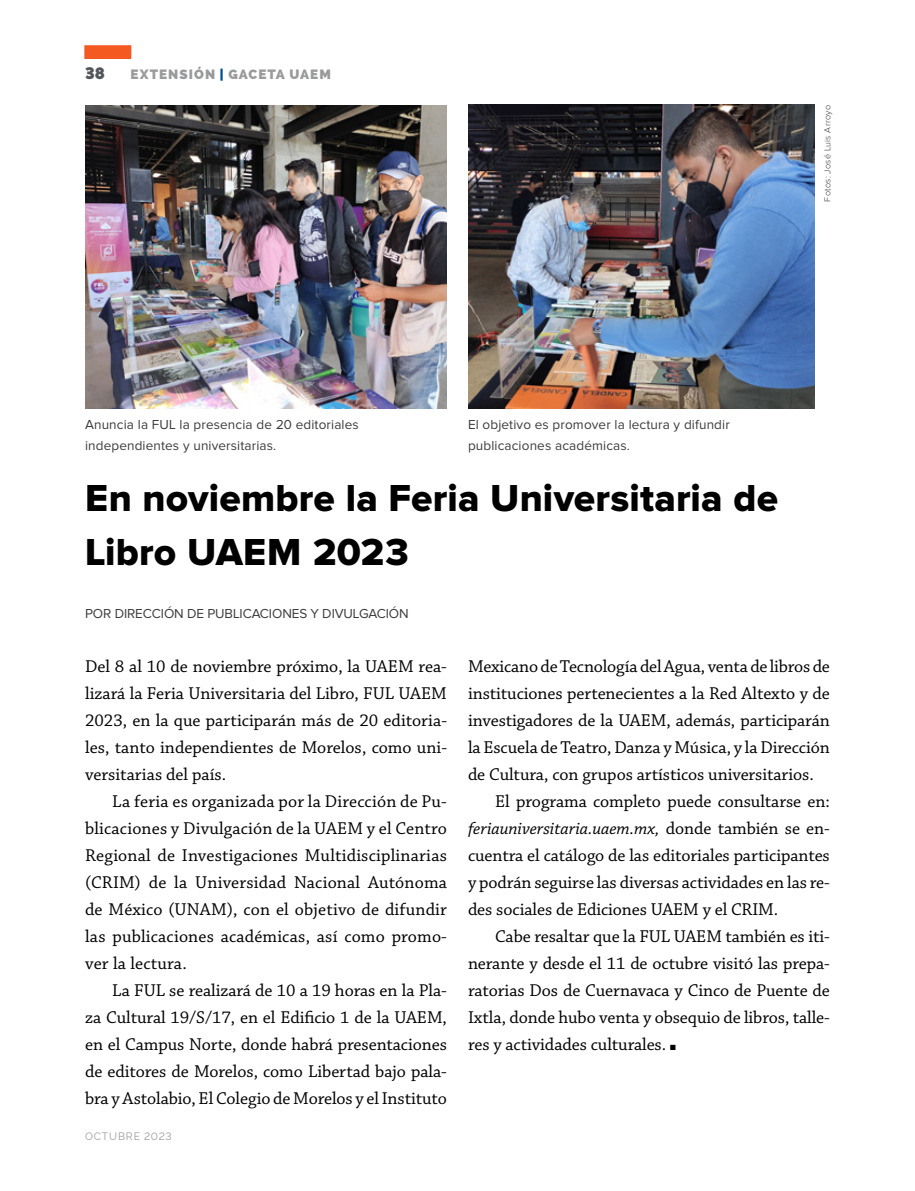
<style>
.page{position:relative;width:915px;height:1191px;background:#fff}
.page>*{position:absolute;margin:0;border:0;box-sizing:border-box;transform-origin:0 0}
.t1{font:39px/54px "Proxima Nova Extrabld";letter-spacing:.005em;color:#000}
.t2{font:18px/27px "Chaparral Pro";letter-spacing:-.005em;color:#000;text-align:justify}
.t3{font:italic 18px "Chaparral Pro";letter-spacing:-.005em;color:#000}
.t4{font:800 16.5px "Raleway";color:#53565a}
.t5{font:13.5px/21px "Proxima Nova";letter-spacing:.01em;color:#3c3c3b}
.t6{font:13.5px "Proxima Nova";letter-spacing:-.01em;color:#3c3c3b}
.t7{font:800 13.5px "Raleway";letter-spacing:.075em;color:#989a9c}
.t8{font:10.5px "Raleway";letter-spacing:.075em;color:#989a9c}
.t9{font:300 9px "Proxima Nova";letter-spacing:.03em;color:#3c3c3b}
.t10{font:7.5px "Zapf Dingbats ITC";color:#000}
.s1{color:#004b87}
.s2{font-style:normal}
</style>
<div class="page">
<div style="left:84px;top:45px;width:47px;height:14px;background:#f45922;border:2px solid #f45922"></div>
<img style="left:85px;top:105px;width:362px;height:303px">
<img style="left:468px;top:104px;width:346px;height:304px">
<p class="t4" style="left:85px;top:64px;width:21px">38</p>
<p class="t7" style="left:130px;top:67px;width:202px">EXTENSIÓN <span class="s1">|</span> GACETA UAEM</p>
<p class="t9" style="left:823px;top:202px;width:98px;rotate:-90deg">Fotos: José Luis Arroyo</p>
<p class="t5" style="left:85px;top:415px;width:275px">Anuncia la FUL la presencia de 20 editoriales independientes y universitarias.</p>
<p class="t5" style="left:468px;top:415px;width:263px">El objetivo es promover la lectura y difundir publicaciones académicas.</p>
<h1 class="t1" style="left:85px;top:472px;width:694px">En noviembre la Feria Universitaria de<br>Libro UAEM 2023</h1>
<p class="t6" style="left:85px;top:607px;width:325px">POR DIRECCIÓN DE PUBLICACIONES Y DIVULGACIÓN</p>
<p class="t2" style="left:85px;top:654px;width:363px">Del 8 al 10 de noviembre próximo, la UAEM rea&shy;lizará la Feria Universitaria del Libro, FUL UAEM 2023, en la que participarán más de 20 editoria&shy;les, tanto independientes de Morelos, como uni&shy;versitarias del país.</p>
<p class="t2" style="left:85px;top:789px;width:363px;text-indent:27px">La feria es organizada por la Dirección de Pu&shy;blicaciones y Divulgación de la UAEM y el Centro Regional de Investigaciones Multidisciplinarias (CRIM) de la Universidad Nacional Autónoma de México (UNAM), con el objetivo de difundir las publicaciones académicas, así como promo&shy;ver la lectura.</p>
<p class="t2" style="left:85px;top:978px;width:363px;text-indent:27px">La FUL se realizará de 10 a 19 horas en la Pla&shy;za Cultural 19/S/17, en el Edificio 1 de la UAEM, en el Campus Norte, donde habrá presentaciones de editores de Morelos, como Libertad bajo pala&shy;bra y Astolabio, El Colegio de Morelos y el Instituto</p>
<p class="t8" style="left:85px;top:1129px;width:88px">OCTUBRE 2023</p>
<p class="t2" style="left:468px;top:654px;width:363px">Mexicano de Tecnología del Agua, venta de libros de</p>
<p class="t2" style="left:468px;top:681px;width:363px">instituciones pertenecientes a la Red Altexto y de</p>
<p class="t2" style="left:468px;top:708px;width:363px">investigadores de la UAEM, además, participarán</p>
<p class="t2" style="left:468px;top:735px;width:363px">la Escuela de Teatro, Danza y Música, y la Dirección</p>
<p class="t2" style="left:468px;top:762px;width:347px">de Cultura, con grupos artísticos universitarios.</p>
<p class="t2" style="left:495px;top:789px;width:336px">El programa completo puede consultarse en:</p>
<p class="t3" style="left:468px;top:818px;width:363px">feriauniversitaria.uaem.mx, <span class="s2">donde también se en-</span></p>
<p class="t2" style="left:468px;top:843px;width:363px">cuentra el catálogo de las editoriales participantes</p>
<p class="t2" style="left:468px;top:870px;width:363px">y podrán seguirse las diversas actividades en las re-</p>
<p class="t2" style="left:468px;top:897px;width:311px">des sociales de Ediciones UAEM y el CRIM.</p>
<p class="t2" style="left:495px;top:924px;width:336px">Cabe resaltar que la FUL UAEM también es iti-</p>
<p class="t2" style="left:468px;top:951px;width:363px">nerante y desde el 11 de octubre visitó las prepa-</p>
<p class="t2" style="left:468px;top:978px;width:363px">ratorias Dos de Cuernavaca y Cinco de Puente de</p>
<p class="t2" style="left:468px;top:1005px;width:363px">Ixtla, donde hubo venta y obsequio de libros, talle-</p>
<p class="t2" style="left:468px;top:1032px;width:200px">res y actividades culturales.</p>
<p class="t10" style="left:669px;top:1044px;width:7px">■</p>
</div>
